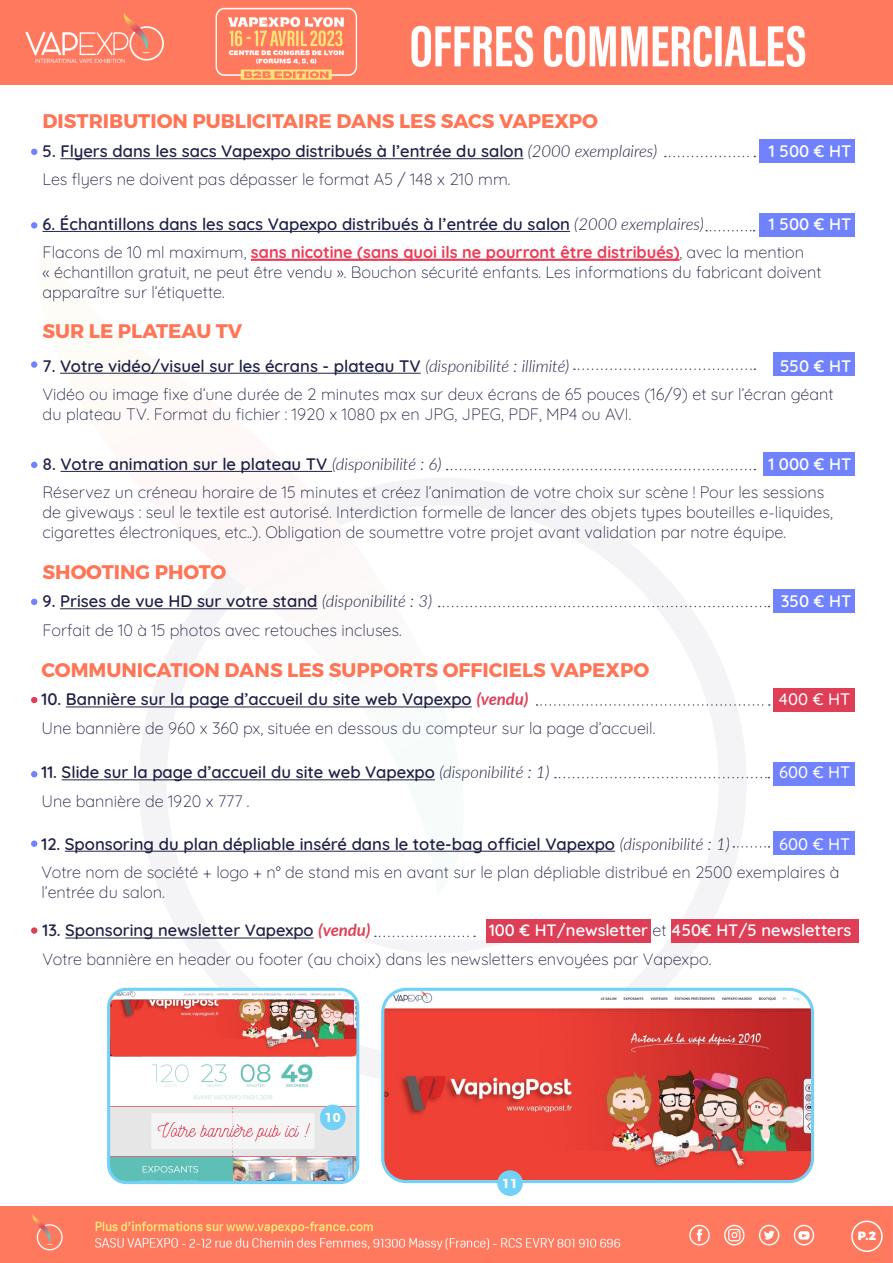
<style>
.page{position:relative;width:893px;height:1263px;background:#fff}
.page>*{position:absolute;margin:0;border:0;box-sizing:border-box;transform-origin:0 0}
.Titre_1{font:700 19.65px "Montserrat";color:#ff7556}
.Titre_2{font:600 16.65px "Quicksand";color:#212246}
.Titre_2-2{font:600 16.65px "Quicksand";color:#fff}
.Titre_2-3{font:300 16.65px "Quicksand";color:#fff}
.t1{font:300 16.5px/19.8px "Quicksand";color:#212246}
.Titre_2-4{font:600 16.5px "Quicksand";color:#fff}
.Titre_2-5{font:600 16.5px "Quicksand";color:#212246}
.t2{font:700 12.9px "Montserrat";color:#fff}
.t3{font:900 12px "Montserrat";color:#fff}
.s1{font-family:"Lato";font-weight:300;font-style:italic}
.s2{color:#ee3a54}
.s3{font-family:"Lato";font-weight:700;font-style:italic;color:#df3f56}
.s4{font-family:"Lato";font-weight:700;font-style:italic;font-size:16.65px;color:#df3f56}
.s5{font-weight:300;color:#212246}
</style>
<div class="page">
<img style="left:0;top:0;width:893px;height:85px">
<svg style="left:139px;top:482px;width:608px;height:603px"></svg>
<svg style="left:60px;top:258px;width:433px;height:639px"></svg>
<img style="left:0;top:1206px;width:893px;height:57px">
<div style="left:851px;top:1220px;width:32px;height:32px;border:2px solid #fff;border-radius:50%"></div>
<div style="left:773px;top:589px;width:82px;height:24px;background:#7182ff"></div>
<hr style="left:60px;top:608px;width:257px;height:1px;background:#212246">
<svg style="left:439px;top:606px;width:330px;height:1px"></svg>
<svg style="left:31px;top:599px;width:6px;height:6px"></svg>
<div style="left:773px;top:352px;width:82px;height:24px;background:#7182ff"></div>
<hr style="left:60px;top:373px;width:361px;height:1px;background:#212246">
<svg style="left:574px;top:368px;width:181px;height:2px"></svg>
<div style="left:31px;top:361px;width:6px;height:7px;background:#7182ff;border-radius:50%"></div>
<div style="left:759px;top:139px;width:96px;height:24px;background:#7182ff"></div>
<div style="left:759px;top:213px;width:96px;height:24px;background:#7182ff"></div>
<hr style="left:60px;top:158px;width:463px;height:1px;background:#212246">
<hr style="left:43px;top:231px;width:527px;height:1px;background:#212246">
<hr style="left:251px;top:259px;width:428px;height:2px;background:#ee3a54">
<svg style="left:665px;top:156px;width:90px;height:1px"></svg>
<svg style="left:706px;top:230px;width:49px;height:1px"></svg>
<svg style="left:31px;top:149px;width:6px;height:6px"></svg>
<div style="left:31px;top:222px;width:6px;height:7px;background:#7182ff;border-radius:50%"></div>
<div style="left:773px;top:688px;width:82px;height:24px;background:#df3f56"></div>
<div style="left:773px;top:762px;width:82px;height:23px;background:#7182ff"></div>
<hr style="left:66px;top:706px;width:406px;height:1px;background:#212246">
<hr style="left:62px;top:779px;width:373px;height:1px;background:#212246">
<svg style="left:536px;top:704px;width:234px;height:2px"></svg>
<svg style="left:555px;top:777px;width:214px;height:1px"></svg>
<svg style="left:31px;top:697px;width:6px;height:6px"></svg>
<svg style="left:31px;top:771px;width:6px;height:6px"></svg>
<div style="left:763px;top:452px;width:92px;height:24px;background:#7182ff"></div>
<hr style="left:61px;top:471px;width:271px;height:1px;background:#212246">
<svg style="left:447px;top:469px;width:308px;height:1px"></svg>
<svg style="left:31px;top:462px;width:6px;height:6px"></svg>
<div style="left:671px;top:919px;width:188px;height:24px;background:#df3f56"></div>
<div style="left:486px;top:919px;width:165px;height:24px;background:#df3f56"></div>
<hr style="left:65px;top:937px;width:249px;height:1px;background:#212246">
<svg style="left:359px;top:935px;width:156px;height:23px"></svg>
<div style="left:31px;top:927px;width:6px;height:7px;background:#df3f56;border-radius:50%"></div>
<div style="left:773px;top:831px;width:82px;height:24px;background:#7182ff"></div>
<hr style="left:65px;top:851px;width:550px;height:1px;background:#212246">
<svg style="left:733px;top:846px;width:36px;height:2px"></svg>
<div style="left:31px;top:840px;width:6px;height:7px;background:#7182ff;border-radius:50%"></div>
<img style="left:383px;top:989px;width:427px;height:190px">
<div style="left:381px;top:988px;width:433px;height:195px;border:3px solid #72d1f6;border-radius:23px"></div>
<div style="left:497px;top:1170px;width:26px;height:26px;background:#72d1f6;border-radius:50%"></div>
<img style="left:111px;top:989px;width:247px;height:193px">
<div style="left:107px;top:988px;width:252px;height:196px;border:3px solid #72d1f6;border-radius:18px"></div>
<img style="left:110px;top:1000px;width:246px;height:56px">
<div style="left:320px;top:1104px;width:26px;height:26px;background:#72d1f6;border-radius:50%"></div>
<p class="Titre_1" style="left:43px;top:109px;width:557px">DISTRIBUTION PUBLICITAIRE DANS LES SACS VAPEXPO</p>
<p class="Titre_2" style="left:43px;top:138px;width:616px">5. Flyers dans les sacs Vapexpo distribués à l’entrée du salon <span class="s1">(2000 exemplaires)</span></p>
<p class="Titre_2-2" style="left:769px;top:138px;width:84px">1 500 € HT</p>
<p class="t1" style="left:43px;top:168px;width:469px">Les flyers ne doivent pas dépasser le format A5 / 148 x 210 mm.</p>
<p class="Titre_2" style="left:43px;top:211px;width:663px">6. Échantillons dans les sacs Vapexpo distribués à l’entrée du salon <span class="s1">(2000 exemplaires)</span></p>
<p class="Titre_2-2" style="left:769px;top:211px;width:84px">1 500 € HT</p>
<p class="t1" style="left:43px;top:241px;width:781px">Flacons de 10 ml maximum, <span class="s2">sans nicotine (sans quoi ils ne pourront être distribués)</span>, avec la mention<br>« échantillon gratuit, ne peut être vendu ». Bouchon sécurité enfants. Les informations du fabricant doivent apparaître sur l’étiquette.</p>
<p class="Titre_1" style="left:43px;top:319px;width:201px">SUR LE PLATEAU TV</p>
<p class="Titre_2" style="left:43px;top:353px;width:528px">7. Votre vidéo/visuel sur les écrans - plateau TV <span class="s1">(disponibilité : illimité)</span></p>
<p class="Titre_2-2" style="left:780px;top:353px;width:73px">550 € HT</p>
<p class="t1" style="left:43px;top:382px;width:793px">Vidéo ou image fixe d’une durée de 2 minutes max sur deux écrans de 65 pouces (16/9) et sur l’écran géant du plateau TV. Format du fichier : 1920 x 1080 px en JPG, JPEG, PDF, MP4 ou AVI.</p>
<p class="Titre_2" style="left:43px;top:451px;width:400px">8. Votre animation sur le plateau TV <span class="s1">(disponibilité : 6)</span></p>
<p class="Titre_2-2" style="left:768px;top:451px;width:85px">1 000 € HT</p>
<p class="t1" style="left:43px;top:481px;width:792px">Réservez un créneau horaire de 15 minutes et créez l’animation de votre choix sur scène ! Pour les sessions de giveways : seul le textile est autorisé. Interdiction formelle de lancer des objets types bouteilles e-liquides, cigarettes électroniques, etc..). Obligation de soumettre votre projet avant validation par notre équipe.</p>
<p class="Titre_1" style="left:43px;top:559px;width:185px">SHOOTING PHOTO</p>
<p class="Titre_2" style="left:43px;top:588px;width:391px">9. Prises de vue HD sur votre stand <span class="s1">(disponibilité : 3)</span></p>
<p class="Titre_2-2" style="left:781px;top:588px;width:72px">350 € HT</p>
<p class="t1" style="left:43px;top:618px;width:361px">Forfait de 10 à 15 photos avec retouches incluses.</p>
<p class="Titre_1" style="left:41px;top:657px;width:609px">COMMUNICATION DANS LES SUPPORTS OFFICIELS VAPEXPO</p>
<p class="Titre_2" style="left:41px;top:686px;width:488px">10. Bannière sur la page d’accueil du site web Vapexpo <span class="s3">(vendu)</span></p>
<p class="Titre_2-3" style="left:778px;top:686px;width:74px">400 € HT</p>
<p class="t1" style="left:41px;top:716px;width:615px">Une bannière de 960 x 360 px, située en dessous du compteur sur la page d’accueil.</p>
<p class="Titre_2" style="left:41px;top:759px;width:510px">11. Slide sur la page d’accueil du site web Vapexpo <span class="s1">(disponibilité : 1)</span></p>
<p class="Titre_2-3" style="left:779px;top:759px;width:73px">600 € HT</p>
<p class="t1" style="left:41px;top:789px;width:210px">Une bannière de 1920 x 777 .</p>
<p class="Titre_2" style="left:41px;top:831px;width:690px">12. Sponsoring du plan dépliable inséré dans le tote-bag officiel Vapexpo <span class="s1">(disponibilité : 1)</span></p>
<p class="Titre_2-3" style="left:779px;top:831px;width:73px">600 € HT</p>
<p class="t1" style="left:41px;top:860px;width:799px">Votre nom de société + logo + n° de stand mis en avant sur le plan dépliable distribué en 2500 exemplaires à l’entrée du salon.</p>
<p class="Titre_2-5" style="left:43px;top:918px;width:329px">13. Sponsoring newsletter Vapexpo <span class="s4">(vendu)</span></p>
<p class="Titre_2-4" style="left:489px;top:918px;width:364px">100 € HT/newsletter <span class="s5">et</span> 450€ HT/5 newsletters</p>
<p class="t1" style="left:43px;top:947px;width:670px">Votre bannière en header ou footer (au choix) dans les newsletters envoyées par Vapexpo.</p>
<p class="t2" style="left:325px;top:1110px;width:17px">10</p>
<p class="t2" style="left:502px;top:1175px;width:17px">11</p>
<p class="t3" style="left:858px;top:1228px;width:20px">P.2</p>
</div>
